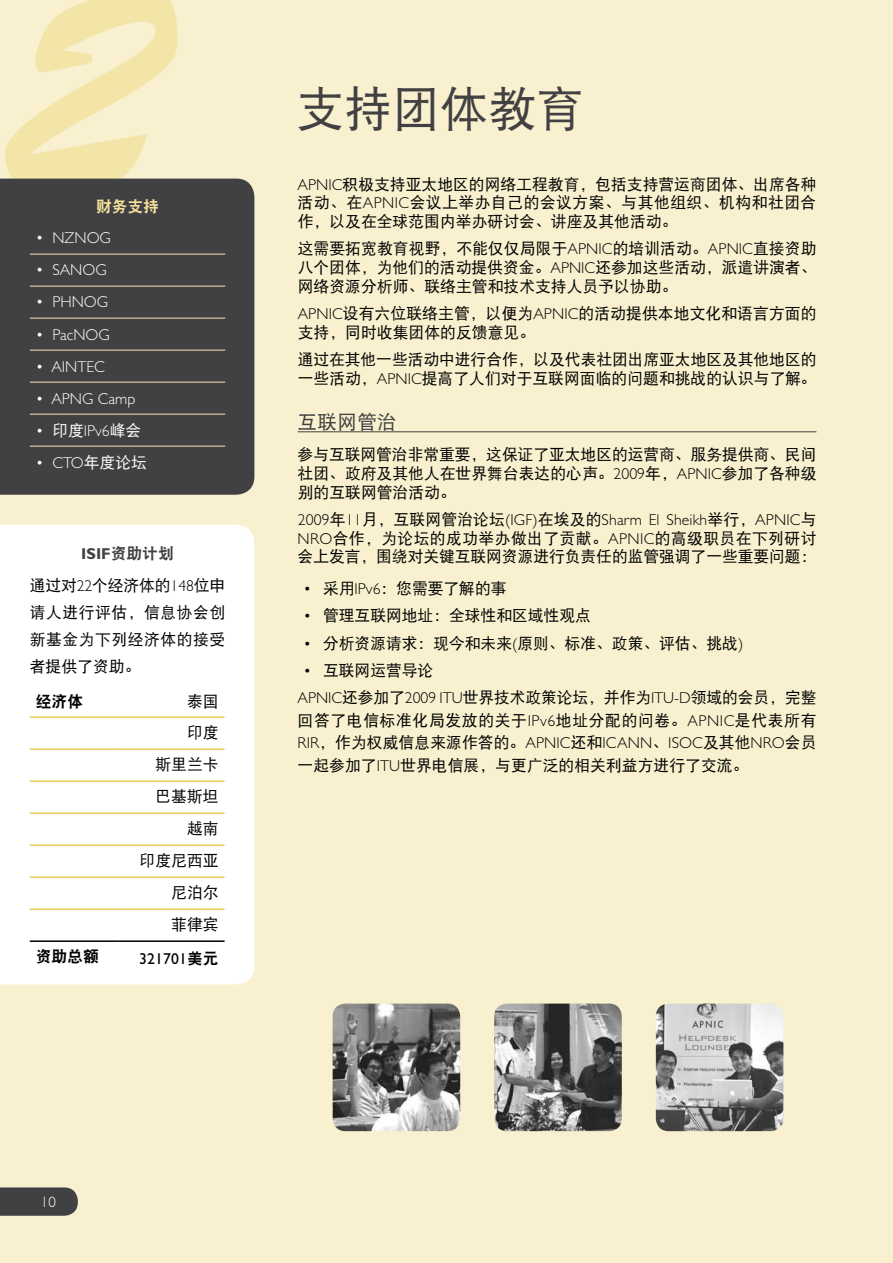
<style>
.page{position:relative;width:893px;height:1263px;background:#f8f0ce}
.page>*{position:absolute;margin:0;border:0;box-sizing:border-box;transform-origin:0 0}
.t1{font:300px "Brush Script Std";color:#f3e5a8}
.t2{font:48px "DFP Hei W5";color:#414042}
.t3{font:19.5px "DFP Hei W5";letter-spacing:.02em;color:#414042}
.t4{font:15.75px/18.8px "DFP Hei W5";letter-spacing:.005em;color:#000;text-align:justify}
.t5{font:300 15.75px "Gill Sans Std";color:#fff}
.t6{font:300 15.75px "Gill Sans Std";letter-spacing:.01em;color:#000}
.t7{font:700 15.75px "Gill Sans Std";color:#414042}
.t8{font:15.75px "Gill Sans";letter-spacing:.005em;color:#000}
.t9{font:15.75px "DFP Hei W9";letter-spacing:.005em;color:#000}
.t10{font:15.75px "DFP Hei W9";color:#f2e19c}
.t11{font:300 15px "Gill Sans Std";color:#fff}
.s1{font-family:"DFP Hei W5";font-weight:400}
.s2{font-family:"DFP Hei W9";font-weight:400}
.s3{font-family:"Gill Sans Std";font-weight:300}
.s4{font-family:"DFP Hei W9"}
</style>
<div class="page">
<svg style="left:0;top:1187px;width:78px;height:29px;background:#4b4a4a"></svg>
<hr style="left:298px;top:432px;width:518px;height:1px;background:#414042">
<div style="left:0;top:179px;width:254px;height:316px;background:#414042"></div>
<hr style="left:30px;top:254px;width:195px;height:1px;background:#f5e8b5">
<hr style="left:30px;top:286px;width:195px;height:1px;background:#f5e8b5">
<hr style="left:30px;top:318px;width:195px;height:1px;background:#f5e8b5">
<hr style="left:30px;top:350px;width:195px;height:1px;background:#f5e8b5">
<hr style="left:30px;top:382px;width:195px;height:1px;background:#f5e8b5">
<hr style="left:30px;top:414px;width:195px;height:1px;background:#f5e8b5">
<hr style="left:30px;top:446px;width:195px;height:1px;background:#f5e8b5">
<div style="left:0;top:525px;width:254px;height:459px;background:#fff"></div>
<hr style="left:30px;top:940px;width:89px;height:2px;background:#000">
<hr style="left:119px;top:940px;width:106px;height:2px;background:#000">
<hr style="left:30px;top:749px;width:89px;height:1px;background:#deb408">
<hr style="left:119px;top:749px;width:106px;height:1px;background:#deb408">
<hr style="left:30px;top:781px;width:89px;height:1px;background:#deb408">
<hr style="left:119px;top:781px;width:106px;height:1px;background:#deb408">
<hr style="left:30px;top:813px;width:89px;height:1px;background:#deb408">
<hr style="left:119px;top:813px;width:106px;height:1px;background:#deb408">
<hr style="left:30px;top:845px;width:89px;height:1px;background:#deb408">
<hr style="left:119px;top:845px;width:106px;height:1px;background:#deb408">
<hr style="left:30px;top:877px;width:89px;height:1px;background:#deb408">
<hr style="left:119px;top:877px;width:106px;height:1px;background:#deb408">
<hr style="left:30px;top:909px;width:89px;height:1px;background:#deb408">
<hr style="left:119px;top:909px;width:106px;height:1px;background:#deb408">
<hr style="left:30px;top:717px;width:89px;height:1px;background:#deb408">
<hr style="left:119px;top:717px;width:106px;height:1px;background:#deb408">
<img style="left:333px;top:1003px;width:127px;height:128px">
<img style="left:494px;top:1003px;width:128px;height:128px">
<img style="left:656px;top:1003px;width:127px;height:128px">
<h1 class="t1" style="left:-6px;top:-79px;width:171px">2</h1>
<p class="t10" style="left:96px;top:197px;width:64px">财务支持</p>
<p class="t5" style="left:36px;top:229px;width:77px">• NZNOG</p>
<p class="t5" style="left:36px;top:261px;width:72px">• SANOG</p>
<p class="t5" style="left:36px;top:293px;width:74px">• PHNOG</p>
<p class="t5" style="left:36px;top:325px;width:76px">• PacNOG</p>
<p class="t5" style="left:36px;top:357px;width:71px">• AINTEC</p>
<p class="t5" style="left:36px;top:389px;width:101px">• APNG Camp</p>
<p class="t5" style="left:36px;top:421px;width:107px">• <span class="s1">印度</span>IPv6<span class="s1">峰会</span></p>
<p class="t5" style="left:36px;top:453px;width:113px">• CTO<span class="s1">年度论坛</span></p>
<p class="t7" style="left:81px;top:545px;width:94px">ISIF<span class="s2">资助计划</span></p>
<p class="t4" style="left:30px;top:571px;width:197px;line-height:27px">通过对<span class="s3">22</span>个经济体的<span class="s3">148</span>位申请人进行评估，信息协会创新基金为下列经济体的接受者提供了资助。</p>
<p class="t9" style="left:36px;top:692px;width:49px">经济体</p>
<p class="t4" style="left:140px;top:685px;width:81px;line-height:31.8px;text-align:right">泰国<br>印度<br>斯里兰卡巴基斯坦越南<br>印度尼西亚尼泊尔<br>菲律宾</p>
<p class="t9" style="left:36px;top:947px;width:65px">资助总额</p>
<p class="t8" style="left:139px;top:949px;width:81px">321701<span class="s4">美元</span></p>
<h2 class="t2" style="left:296px;top:83px;width:289px">支持团体教育</h2>
<p class="t4" style="left:298px;top:174px;width:520px"><span class="s3">APNIC</span>积极支持亚太地区的网络工程教育，包括支持营运商团体、出席各种活动、在<span class="s3">APNIC</span>会议上举办自己的会议方案、与其他组织、机构和社团合作，以及在全球范围内举办研讨会、讲座及其他活动。</p>
<p class="t4" style="left:298px;top:239px;width:520px">这需要拓宽教育视野，不能仅仅局限于<span class="s3">APNIC</span>的培训活动。<span class="s3">APNIC</span>直接资助八个团体，为他们的活动提供资金。<span class="s3">APNIC</span>还参加这些活动，派遣讲演者、网络资源分析师、联络主管和技术支持人员予以协助。</p>
<p class="t4" style="left:298px;top:304px;width:520px"><span class="s3">APNIC</span>设有六位联络主管，以便为<span class="s3">APNIC</span>的活动提供本地文化和语言方面的支持，同时收集团体的反馈意见。</p>
<p class="t4" style="left:298px;top:350px;width:520px">通过在其他一些活动中进行合作，以及代表社团出席亚太地区及其他地区的一些活动，<span class="s3">APNIC</span>提高了人们对于互联网面临的问题和挑战的认识与了解。</p>
<p class="t3" style="left:298px;top:411px;width:101px">互联网管治</p>
<p class="t4" style="left:298px;top:445px;width:520px">参与互联网管治非常重要，这保证了亚太地区的运营商、服务提供商、民间社团、政府及其他人在世界舞台表达的心声。<span class="s3">2009</span>年，<span class="s3">APNIC</span>参加了各种级别的互联网管治活动。</p>
<p class="t6" style="left:298px;top:511px;width:520px">2009<span class="s1">年</span>11<span class="s1">月，互联网管治论坛</span>(IGF)<span class="s1">在埃及的</span>Sharm El Sheikh<span class="s1">举行，</span>APNIC<span class="s1">与</span></p>
<p class="t4" style="left:298px;top:528px;width:520px"><span class="s3">NRO</span>合作，为论坛的成功举办做出了贡献。<span class="s3">APNIC</span>的高级职员在下列研讨会上发言，围绕对关键互联网资源进行负责任的监管强调了一些重要问题：</p>
<p class="t4" style="left:304px;top:579px;width:204px"><span class="s3">•</span> 采用<span class="s3">IPv6</span>：您需要了解的事</p>
<p class="t4" style="left:304px;top:606px;width:289px"><span class="s3">•</span> 管理互联网地址：全球性和区域性观点</p>
<p class="t4" style="left:304px;top:633px;width:441px"><span class="s3">•</span> 分析资源请求：现今和未来<span class="s3">(</span>原则、标准、政策、评估、挑战<span class="s3">)</span></p>
<p class="t4" style="left:298px;top:657px;width:520px;line-height:26.7px;text-indent:6px"><span class="s3">•</span> 互联网运营导论<br><span class="s3">APNIC</span>还参加了<span class="s3">2009 ITU</span>世界技术政策论坛，并作为<span class="s3">ITU-D</span>领域的会员，完整</p>
<p class="t4" style="left:298px;top:708px;width:520px;line-height:22.5px">回答了电信标准化局发放的关于<span class="s3">IPv6</span>地址分配的问卷。<span class="s3">APNIC</span>是代表所有<span class="s3">RIR</span>，作为权威信息来源作答的。<span class="s3">APNIC</span>还和<span class="s3">ICANN</span>、<span class="s3">ISOC</span>及其他<span class="s3">NRO</span>会员一起参加了<span class="s3">ITU</span>世界电信展，与更广泛的相关利益方进行了交流。</p>
<p class="t11" style="left:41px;top:1193px;width:16px">10</p>
</div>
